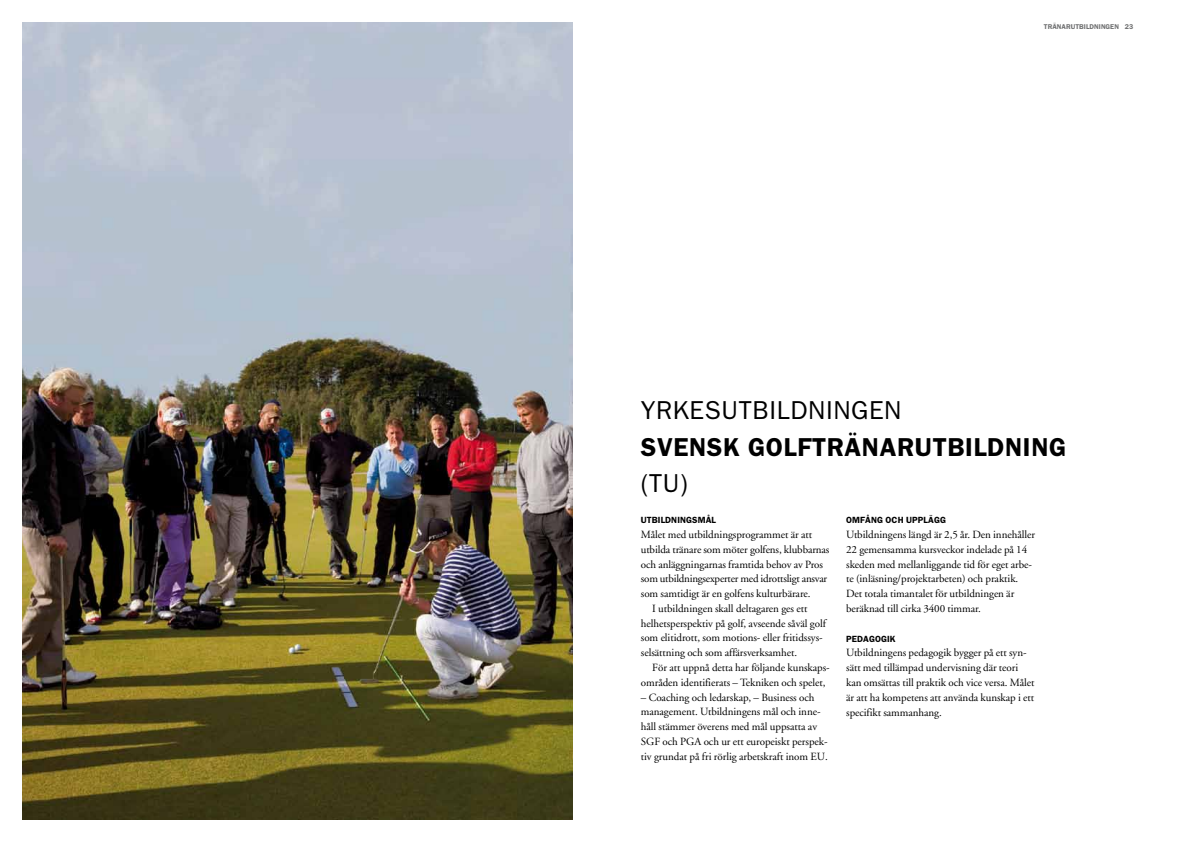
<style>
.page{position:relative;width:1191px;height:842px;background:#fff}
.page>*{position:absolute;margin:0;border:0;box-sizing:border-box;transform-origin:0 0}
.t1{font:600 26px "Franklin Gothic";letter-spacing:.025em;color:#000}
.t2{font:26px "Franklin Gothic";letter-spacing:.025em;color:#000}
.t3{font:11px/14.8px "Adobe Garamond";letter-spacing:-.005em;color:#000}
.t4{font:600 9px "Franklin Gothic";letter-spacing:.01em;color:#000}
.t5{font:600 7px "Franklin Gothic";letter-spacing:.005em;color:#707172}
</style>
<div class="page">
<img style="left:23px;top:23px;width:550px;height:796px">
<p class="t5" style="left:1044px;top:23px;width:91px">TRÄNARUTBILDNINGEN 23</p>
<h1 class="t2" style="left:641px;top:396px;width:262px">YRKESUTBILDNINGEN</h1>
<h1 class="t1" style="left:641px;top:431px;width:427px">SVENSK GOLFTRÄNARUTBILDNING</h1>
<h1 class="t2" style="left:641px;top:469px;width:49px">(TU)</h1>
<p class="t4" style="left:641px;top:515px;width:77px">UTBILDNINGSMÅL</p>
<p class="t3" style="left:641px;top:527px;width:173px">Målet med utbildningsprogrammet är att</p>
<p class="t3" style="left:641px;top:542px;width:190px">utbilda tränare som möter golfens, klubbarnas</p>
<p class="t3" style="left:641px;top:557px;width:184px">och anläggningarnas framtida behov av Pros</p>
<p class="t3" style="left:641px;top:572px;width:188px">som utbildningsexperter med idrottsligt ansvar</p>
<p class="t3" style="left:641px;top:586px;width:171px">som samtidigt är en golfens kulturbärare.</p>
<p class="t3" style="left:652px;top:601px;width:157px">I utbildningen skall deltagaren ges ett</p>
<p class="t3" style="left:641px;top:616px;width:186px">helhetsperspektiv på golf, avseende såväl golf</p>
<p class="t3" style="left:641px;top:631px;width:183px">som elitidrott, som motions- eller fritidssys-</p>
<p class="t3" style="left:641px;top:646px;width:158px">selsättning och som affärsverksamhet.</p>
<p class="t3" style="left:652px;top:660px;width:179px">För att uppnå detta har följande kunskaps-</p>
<p class="t3" style="left:641px;top:675px;width:186px">områden identifierats – Tekniken och spelet,</p>
<p class="t3" style="left:641px;top:690px;width:188px">– Coaching och ledarskap, – Business och management. Utbildningens mål och inne&shy;håll stämmer överens med mål uppsatta av SGF och PGA och ur ett europeiskt perspek&shy;tiv grundat på fri rörlig arbetskraft inom EU.</p>
<p class="t4" style="left:846px;top:515px;width:101px">OMFÅNG OCH UPPLÄGG</p>
<p class="t3" style="left:846px;top:527px;width:190px">Utbildningens längd är 2,5 år. Den innehåller 22 gemensamma kursveckor indelade på 14 skeden med mellanliggande tid för eget arbe&shy;te (inläsning/projektarbeten) och praktik.<br>Det totala timantalet för utbildningen är beräknad till cirka 3400 timmar.</p>
<p class="t4" style="left:846px;top:633px;width:51px">PEDAGOGIK</p>
<p class="t3" style="left:846px;top:646px;width:190px">Utbildningens pedagogik bygger på ett syn&shy;sätt med tillämpad undervisning där teori kan omsättas till praktik och vice versa. Målet är att ha kompetens att använda kunskap i ett specifikt sammanhang.</p>
</div>
